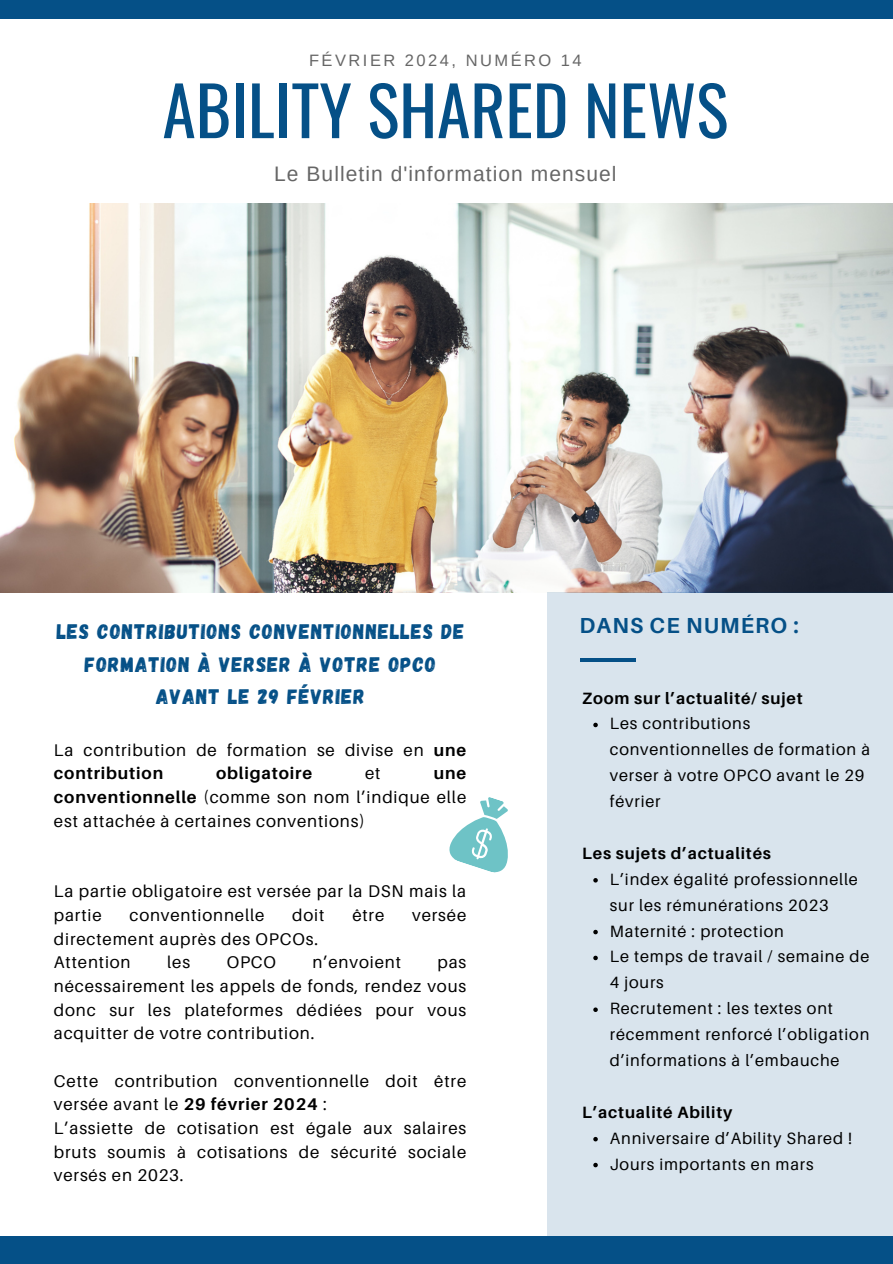
<style>
.page{position:relative;width:893px;height:1264px;background:#fff}
.page>*{position:absolute;margin:0;border:0;box-sizing:border-box;transform-origin:0 0}
.t1{font:67.5px "Oswald";color:#055087}
.t2{font:700 21.75px "Aileron";letter-spacing:.05em;color:#055087}
.t3{font:21px/32.7px "Gagalin";letter-spacing:.05em;color:#055087;text-align:center}
.t4{font:21px "Arimo";letter-spacing:.05em;color:#666}
.t5{font:16.95px/23.7px "Aileron";letter-spacing:.05em;color:#000}
.t6{font:700 16.95px "Aileron";letter-spacing:.05em;color:#000}
.t7{font:16.5px "Arimo";letter-spacing:.15em;color:#666}
.t8{font:16.35px/25.8px "Aileron";letter-spacing:.05em;color:#000}
.t9{font:700 16.35px "Aileron";letter-spacing:.05em;color:#000}
.s1{font-weight:700}
</style>
<div class="page">
<div style="left:0;top:0;width:892px;height:19px;background:#055087"></div>
<img style="left:0;top:204px;width:892px;height:388px">
<div style="left:546px;top:592px;width:346px;height:662px;background:#d9e4ed"></div>
<hr style="left:579px;top:658px;width:56px;height:3px;background:#055087">
<div style="left:0;top:1236px;width:892px;height:27px;background:#055087"></div>
<svg style="left:449px;top:797px;width:59px;height:76px"></svg>
<svg style="left:593px;top:722px;width:4px;height:5px"></svg>
<svg style="left:593px;top:878px;width:4px;height:4px"></svg>
<svg style="left:593px;top:929px;width:4px;height:5px"></svg>
<svg style="left:593px;top:955px;width:4px;height:5px"></svg>
<svg style="left:593px;top:1007px;width:4px;height:4px"></svg>
<svg style="left:593px;top:1136px;width:4px;height:5px"></svg>
<svg style="left:593px;top:1162px;width:4px;height:5px"></svg>
<p class="t7" style="left:309px;top:51px;width:274px">FÉVRIER 2024, NUMÉRO 14</p>
<h5 class="t1" style="left:162px;top:58px;width:567px">ABILITY SHARED NEWS</h5>
<p class="t4" style="left:274px;top:162px;width:344px">Le Bulletin d'information mensuel</p>
<p class="t3" style="left:57px;top:614px;width:409px">LES CONTRIBUTIONS CONVENTIONNELLES DE<br>FORMATION À VERSER À VOTRE OPCO<br>AVANT LE 29 FÉVRIER</p>
<h3 class="t5" style="left:54px;top:737px;width:414px">La contribution de formation se divise en <span class="s1">une contribution</span></h3>
<h3 class="t6" style="left:216px;top:762px;width:98px">obligatoire</h3>
<h3 class="t5" style="left:365px;top:761px;width:17px">et</h3>
<h3 class="t5" style="left:54px;top:761px;width:414px;text-align:justify;text-indent:380px"><span class="s1">une conventionnelle</span> (comme son nom l’indique elle est attachée à certaines conventions)</h3>
<p class="t5" style="left:54px;top:879px;width:414px">La partie obligatoire est versée par la DSN mais la partie</p>
<p class="t5" style="left:129px;top:903px;width:136px">conventionnelle</p>
<p class="t5" style="left:292px;top:903px;width:34px">doit</p>
<p class="t5" style="left:352px;top:903px;width:33px">être</p>
<p class="t5" style="left:412px;top:903px;width:56px">versée</p>
<p class="t5" style="left:54px;top:926px;width:265px">directement auprès des OPCOs.</p>
<h2 class="t5" style="left:54px;top:950px;width:78px">Attention</h2>
<h2 class="t5" style="left:167px;top:950px;width:24px">les</h2>
<h2 class="t5" style="left:227px;top:950px;width:51px">OPCO</h2>
<h2 class="t5" style="left:312px;top:950px;width:90px">n’envoient</h2>
<h2 class="t5" style="left:54px;top:950px;width:414px;text-align:justify;text-indent:383px">pas nécessairement les appels de fonds, rendez vous donc sur les plateformes dédiées pour vous acquitter de votre contribution.</h2>
<h5 class="t5" style="left:54px;top:1068px;width:414px">Cette contribution conventionnelle doit être versée avant le <span class="s1">29 février 2024</span> :</h5>
<p class="t5" style="left:54px;top:1115px;width:414px;text-align:justify">L’assiette de cotisation est égale aux salaires bruts soumis à cotisations de sécurité sociale versés en 2023.</p>
<h1 class="t2" style="left:579px;top:611px;width:221px">DANS CE NUMÉRO :</h1>
<p class="t9" style="left:582px;top:687px;width:222px">Zoom sur l’actualité/ sujet</p>
<p class="t8" style="left:609px;top:710px;width:262px">Les contributions conventionnelles de formation à verser à votre OPCO avant le 29 février</p>
<h5 class="t9" style="left:582px;top:843px;width:190px">Les sujets d’actualités</h5>
<p class="t8" style="left:609px;top:865px;width:249px">L’index égalité professionnelle sur les rémunérations 2023</p>
<p class="t8" style="left:609px;top:917px;width:175px">Maternité : protection</p>
<h3 class="t8" style="left:609px;top:943px;width:261px">Le temps de travail / semaine de<br>4 jours</h3>
<p class="t8" style="left:609px;top:995px;width:261px">Recrutement : les textes ont récemment renforcé l’obligation d’informations à l’embauche</p>
<p class="t9" style="left:582px;top:1101px;width:152px">L’actualité Ability</p>
<p class="t8" style="left:609px;top:1124px;width:244px">Anniversaire d’Ability Shared !</p>
<p class="t8" style="left:609px;top:1150px;width:205px">Jours importants en mars</p>
</div>
